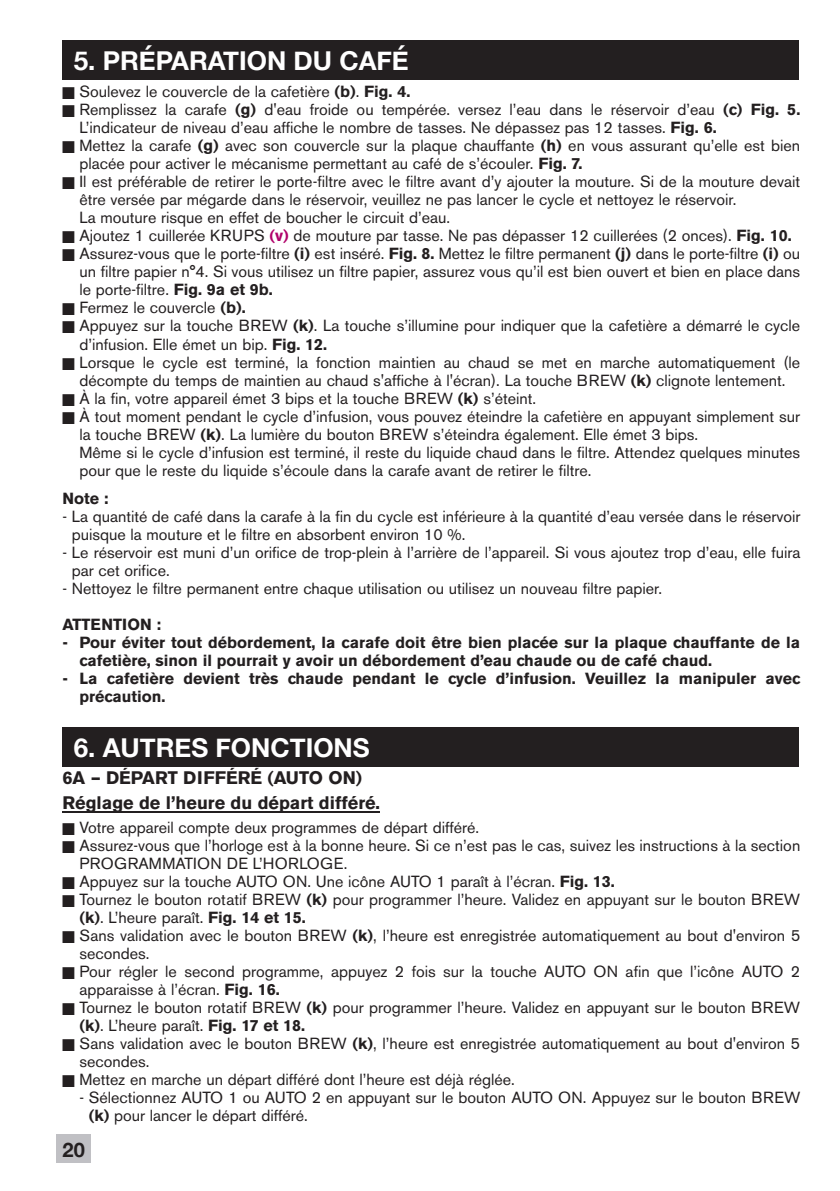
<style>
.page{position:relative;width:840px;height:1191px;background:#fff}
.page>*{position:absolute;margin:0;border:0;box-sizing:border-box;transform-origin:0 0}
.t1{font:700 26px "Helvetica Neue";color:#fff}
.t2{font:700 20px "Helvetica Neue";color:#231f20}
.t3{font:700 18px/25px "Akzidenz Grotesk BE";color:#231f20}
.t4{font:16px/18px "Akzidenz Grotesk BE";color:#231f20}
.t5{font:700 16px/18px "Akzidenz Grotesk BE";color:#231f20}
.s1{font-weight:700}
.s2{font-weight:700;color:#b0016a}
</style>
<div class="page">
<div style="left:57px;top:1134px;width:34px;height:29px;background:#c0c0c4"></div>
<hr style="left:62px;top:811px;width:318px;height:1px;background:#231f20">
<div style="left:62px;top:726px;width:736px;height:40px;background:#231f20"></div>
<div style="left:62px;top:40px;width:736px;height:39px;background:#231f20"></div>
<h1 class="t1" style="left:74px;top:45px;width:336px">5. PRÉPARATION DU CAFÉ</h1>
<p class="t4" style="left:62px;top:85px;width:349px">■ Soulevez le couvercle de la cafetière <span class="s1">(b)</span>. <span class="s1">Fig. 4.</span></p>
<p class="t4" style="left:79px;top:103px;width:722px;text-indent:-17px">■ Remplissez la carafe <span class="s1">(g)</span> d'eau froide ou tempérée. versez l’eau dans le réservoir d’eau <span class="s1">(c) Fig. 5.<br></span>L’indicateur de niveau d’eau affiche le nombre de tasses. Ne dépassez pas 12 tasses. <span class="s1">Fig. 6.</span></p>
<p class="t4" style="left:79px;top:139px;width:722px;text-indent:-17px">■ Mettez la carafe <span class="s1">(g)</span> avec son couvercle sur la plaque chauffante <span class="s1">(h)</span> en vous assurant qu’elle est bien placée pour activer le mécanisme permettant au café de s’écouler. <span class="s1">Fig. 7.</span></p>
<p class="t4" style="left:79px;top:175px;width:722px;text-indent:-17px">■ Il est préférable de retirer le porte-filtre avec le filtre avant d’y ajouter la mouture. Si de la mouture devait être versée par mégarde dans le réservoir, veuillez ne pas lancer le cycle et nettoyez le réservoir.<br>La mouture risque en effet de boucher le circuit d’eau.</p>
<p class="t4" style="left:62px;top:229px;width:730px">■ Ajoutez 1 cuillerée KRUPS <span class="s2">(v)</span> de mouture par tasse. Ne pas dépasser 12 cuillerées (2 onces). <span class="s1">Fig. 10.</span></p>
<p class="t4" style="left:79px;top:247px;width:722px;text-align:justify;text-indent:-17px">■ Assurez-vous que le porte-filtre <span class="s1">(i)</span> est inséré. <span class="s1">Fig. 8.</span> Mettez le filtre permanent <span class="s1">(j)</span> dans le porte-filtre <span class="s1">(i)</span> ou un filtre papier n°4. Si vous utilisez un filtre papier, assurez vous qu’il est bien ouvert et bien en place dans le porte-filtre. <span class="s1">Fig. 9a et 9b.</span></p>
<p class="t4" style="left:62px;top:301px;width:185px">■ Fermez le couvercle <span class="s1">(b).</span></p>
<p class="t4" style="left:79px;top:319px;width:722px;text-indent:-17px">■ Appuyez sur la touche BREW <span class="s1">(k)</span>. La touche s’illumine pour indiquer que la cafetière a démarré le cycle d’infusion. Elle émet un bip. <span class="s1">Fig. 12.</span></p>
<p class="t4" style="left:62px;top:355px;width:739px;text-align:center">■ Lorsque le cycle est terminé, la fonction maintien au chaud se met en marche automatiquement (le décompte du temps de maintien au chaud s'affiche à l'écran). La touche BREW <span class="s1">(k)</span> clignote lentement.</p>
<p class="t4" style="left:62px;top:391px;width:475px">■ À la fin, votre appareil émet 3 bips et la touche BREW <span class="s1">(k)</span> s’éteint.</p>
<p class="t4" style="left:79px;top:409px;width:722px;text-indent:-17px">■ À tout moment pendant le cycle d’infusion, vous pouvez éteindre la cafetière en appuyant simplement sur la touche BREW <span class="s1">(k)</span>. La lumière du bouton BREW s’éteindra également. Elle émet 3 bips.<br>Même si le cycle d’infusion est terminé, il reste du liquide chaud dans le filtre. Attendez quelques minutes pour que le reste du liquide s’écoule dans la carafe avant de retirer le filtre.</p>
<p class="t5" style="left:62px;top:491px;width:48px">Note :</p>
<p class="t4" style="left:72px;top:509px;width:729px;text-indent:-9px">- La quantité de café dans la carafe à la fin du cycle est inférieure à la quantité d’eau versée dans le réservoir puisque la mouture et le filtre en absorbent environ 10 %.</p>
<p class="t4" style="left:72px;top:545px;width:729px;text-indent:-9px">- Le réservoir est muni d’un orifice de trop-plein à l’arrière de l’appareil. Si vous ajoutez trop d’eau, elle fuira par cet orifice.</p>
<p class="t4" style="left:62px;top:581px;width:601px">- Nettoyez le filtre permanent entre chaque utilisation ou utilisez un nouveau filtre papier.</p>
<p class="t5" style="left:62px;top:616px;width:100px">ATTENTION :</p>
<p class="t5" style="left:79px;top:634px;width:722px;text-indent:-17px">- Pour éviter tout débordement, la carafe doit être bien placée sur la plaque chauffante de la cafetière, sinon il pourrait y avoir un débordement d’eau chaude ou de café chaud.</p>
<p class="t5" style="left:79px;top:670px;width:722px;text-indent:-17px">- La cafetière devient très chaude pendant le cycle d’infusion. Veuillez la manipuler avec précaution.</p>
<h1 class="t1" style="left:74px;top:732px;width:297px">6. AUTRES FONCTIONS</h1>
<p class="t3" style="left:62px;top:767px;width:319px">6A – DÉPART DIFFÉRÉ (AUTO ON)<br>Réglage de l’heure du départ différé.</p>
<p class="t4" style="left:62px;top:820px;width:418px">■ Votre appareil compte deux programmes de départ différé.</p>
<p class="t4" style="left:79px;top:838px;width:722px;text-indent:-17px">■ Assurez-vous que l’horloge est à la bonne heure. Si ce n’est pas le cas, suivez les instructions à la section<br>PROGRAMMATION DE L’HORLOGE.</p>
<p class="t4" style="left:62px;top:874px;width:553px">■ Appuyez sur la touche AUTO ON. Une icône AUTO 1 paraît à l’écran. <span class="s1">Fig. 13.</span></p>
<p class="t4" style="left:79px;top:892px;width:722px;text-indent:-17px">■ Tournez le bouton rotatif BREW <span class="s1">(k)</span> pour programmer l’heure. Validez en appuyant sur le bouton BREW <span class="s1">(k)</span>. L’heure paraît. <span class="s1">Fig. 14 et 15.</span></p>
<p class="t4" style="left:79px;top:928px;width:722px;text-indent:-17px">■ Sans validation avec le bouton BREW <span class="s1">(k)</span>, l’heure est enregistrée automatiquement au bout d'environ 5 secondes.</p>
<p class="t4" style="left:79px;top:964px;width:722px;text-indent:-17px">■ Pour régler le second programme, appuyez 2 fois sur la touche AUTO ON afin que l’icône AUTO 2 apparaisse à l’écran. <span class="s1">Fig. 16.</span></p>
<p class="t4" style="left:79px;top:1000px;width:722px;text-indent:-17px">■ Tournez le bouton rotatif BREW <span class="s1">(k)</span> pour programmer l’heure. Validez en appuyant sur le bouton BREW <span class="s1">(k)</span>. L’heure paraît. <span class="s1">Fig. 17 et 18.</span></p>
<p class="t4" style="left:79px;top:1036px;width:722px;text-indent:-17px">■ Sans validation avec le bouton BREW <span class="s1">(k)</span>, l’heure est enregistrée automatiquement au bout d'environ 5 secondes.</p>
<p class="t4" style="left:62px;top:1072px;width:453px">■ Mettez en marche un départ différé dont l’heure est déjà réglée.</p>
<p class="t4" style="left:89px;top:1090px;width:712px;text-indent:-9px">- Sélectionnez AUTO 1 ou AUTO 2 en appuyant sur le bouton AUTO ON. Appuyez sur le bouton BREW <span class="s1">(k)</span> pour lancer le départ différé.</p>
<p class="t2" style="left:63px;top:1138px;width:24px">20</p>
</div>
